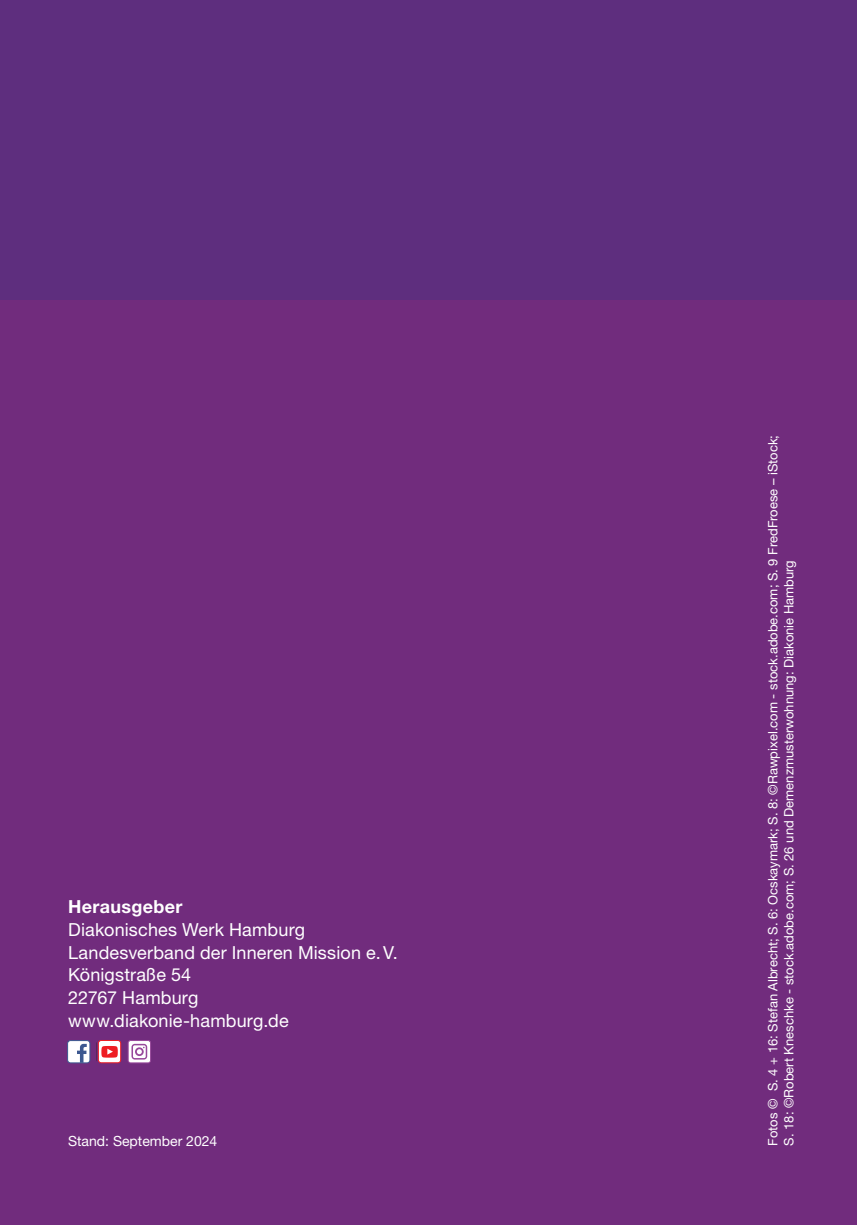
<style>
.page{position:relative;width:857px;height:1225px;background:#fff}
.page>*{position:absolute;margin:0;border:0;box-sizing:border-box;transform-origin:0 0}
.t1{font:18px/22.6px "Helvetica Neue LT Pro";letter-spacing:.01em;color:#fff}
.t2{font:700 18px "Helvetica Neue LT Pro";letter-spacing:.02em;color:#fff}
.t3{font:14px "Helvetica Neue LT Pro";color:#fff}
.t4{font:13px/16px "Helvetica Neue LT Pro";color:#fff}
</style>
<div class="page">
<div style="left:0;top:0;width:856px;height:374px;background:#5e2e7e"></div>
<div style="left:0;top:300px;width:856px;height:925px;background:#712c7d"></div>
<div style="left:68px;top:1040px;width:22px;height:23px;background:#fff;border-radius:3px"></div>
<div style="left:67px;top:1040px;width:23px;height:23px;border:1px solid #3c5890;border-radius:3px"></div>
<svg style="left:77px;top:1044px;width:10px;height:18px"></svg>
<div style="left:98px;top:1040px;width:23px;height:22px;background:#fff;border-radius:3px"></div>
<div style="left:98px;top:1040px;width:23px;height:23px;border:1px solid #ee1d23;border-radius:3px"></div>
<svg style="left:101px;top:1046px;width:17px;height:11px"></svg>
<div style="left:128px;top:1040px;width:22px;height:23px;background:linear-gradient(to right,#fff,#fff);border-radius:2px"></div>
<div style="left:128px;top:1040px;width:23px;height:23px;border:1px solid #98499b;border-radius:2px"></div>
<svg style="left:131px;top:1043px;width:16px;height:16px"></svg>
<h1 class="t2" style="left:68px;top:895px;width:116px">Herausgeber</h1>
<h1 class="t1" style="left:68px;top:917px;width:331px">Diakonisches Werk Hamburg<br>Landesverband der Inneren Mission e.V.<br>Königstraße 54<br>22767 Hamburg www.diakonie-hamburg.de</h1>
<p class="t3" style="left:68px;top:1132px;width:151px">Stand: September 2024</p>
<p class="t4" style="left:764px;top:1145px;width:712px;rotate:-90deg">Fotos © S. 4 + 16: Stefan Albrecht; S. 6: Ocskaymark; S. 8: ©Rawpixel.com - stock.adobe.com; S. 9 FredFroese – iStock;<br>S. 18: ©Robert Kneschke - stock.adobe.com; S. 26 und Demenzmusterwohnung: Diakonie Hamburg</p>
</div>
